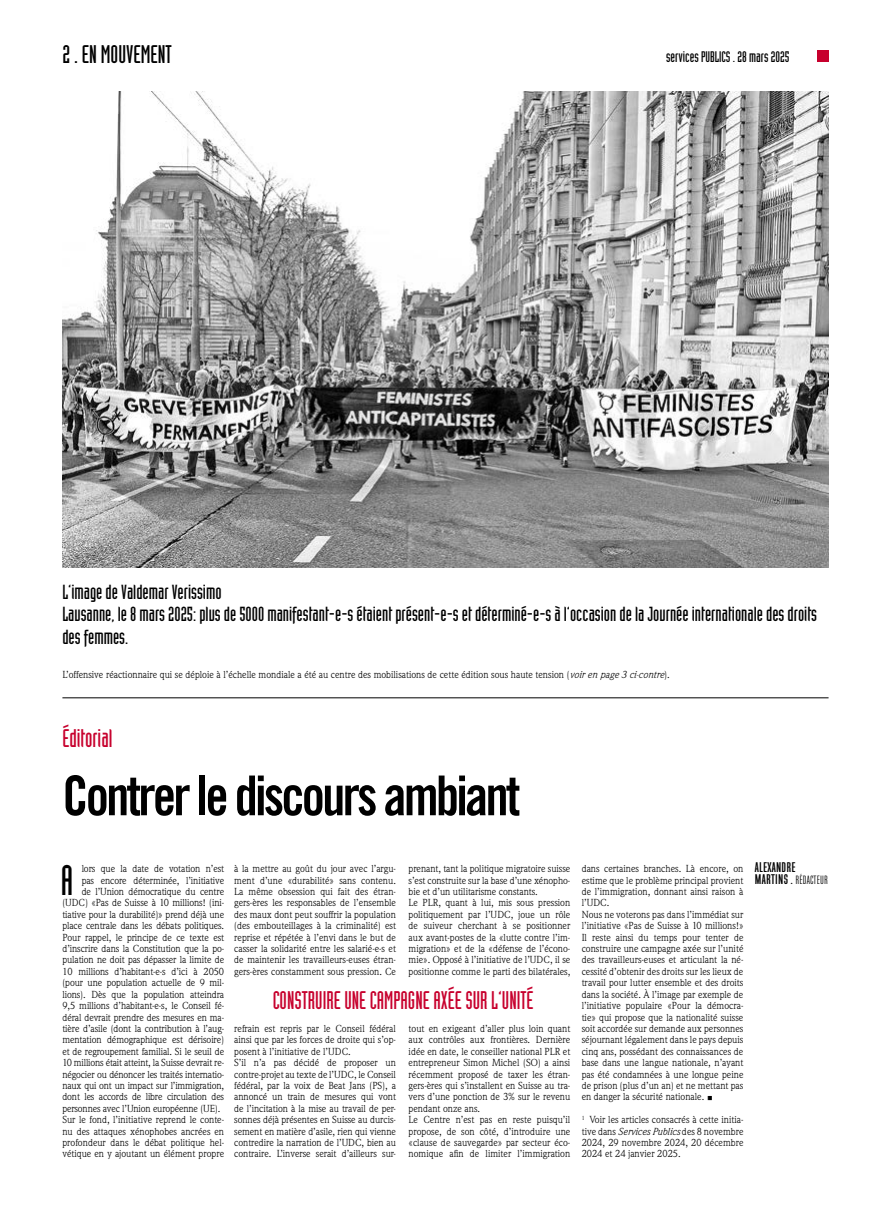
<style>
.page{position:relative;width:891px;height:1205px;background:#fff}
.page>*{position:absolute;margin:0;border:0;box-sizing:border-box;transform-origin:0 0}
.t1{font:55px "Trade Gothic LT Std Bd Cn 20";letter-spacing:-.055em;color:#000;scale:.95 1}
.t2{font:41.9px "Industria LT Std Solid";color:#000}
.t3{font:25px "Industria LT Std Solid";color:#c7002d}
.t4{font:25px "Industria LT Std Solid";color:#000;scale:1.05 1}
.t5{font:20px/22.8px "Industria LT Std Solid";color:#000;scale:1.05 1}
.t6{font:15px "Industria LT Std Solid";color:#000;scale:1.05 1}
.t7{font:500 14px "Directors Gothic 201";letter-spacing:.02em;color:#000}
.t8{font:12px "Directors Gothic 201";letter-spacing:.02em;color:#000}
.t9{font:10px/11.4px "Weidemann Std";color:#000}
.s1{font-style:italic}
.s2{font-weight:500;font-size:14px}
</style>
<div class="page">
<div style="left:816px;top:51px;width:12px;height:11px;background:#c7002d"></div>
<hr style="left:62px;top:697px;width:766px;height:1px;background:#000">
<img style="left:62px;top:91px;width:766px;height:476px">
<h3 class="t4" style="left:62px;top:40px;width:106px">2 . EN MOUVEMENT</h3>
<h3 class="t6" style="left:665px;top:49px;width:119px">services PUBLICS . 28 mars 2025</h3>
<h3 class="t5" style="left:62px;top:581px;width:719px">L’image de Valdemar Verissimo<br>Lausanne, le 8 mars 2025: plus de 5000 manifestant-e-s étaient présent-e-s et déterminé-e-s à l’occasion de la Journée internationale des droits des femmes.</h3>
<p class="t9" style="left:62px;top:669px;width:608px">L’offensive réactionnaire qui se déploie à l’échelle mondiale a été au centre des mobilisations de cette édition sous haute tension (<span class="s1">voir en page 3 ci-contre</span>).</p>
<h3 class="t3" style="left:62px;top:724px;width:51px">Éditorial</h3>
<h1 class="t1" style="left:62px;top:762px;width:483px">Contrer le discours ambiant</h1>
<h2 class="t2" style="left:61px;top:857px;width:14px">A</h2>
<p class="t9" style="left:82px;top:863px;width:144px">lors que la date de votation n’est</p>
<p class="t9" style="left:82px;top:874px;width:144px">pas encore déterminée, l’initiative</p>
<p class="t9" style="left:82px;top:886px;width:144px">de l’Union démocratique du centre</p>
<p class="t9" style="left:62px;top:897px;width:163px">(UDC) «Pas de Suisse à 10 millions! (ini-</p>
<p class="t9" style="left:62px;top:908px;width:163px">tiative pour la durabilité)» prend déjà une</p>
<p class="t9" style="left:62px;top:920px;width:163px">place centrale dans les débats politiques.</p>
<p class="t9" style="left:62px;top:931px;width:163px">Pour rappel, le principe de ce texte est</p>
<p class="t9" style="left:62px;top:943px;width:163px">d’inscrire dans la Constitution que la po-</p>
<p class="t9" style="left:62px;top:954px;width:163px">pulation ne doit pas dépasser la limite de</p>
<p class="t9" style="left:62px;top:965px;width:163px">10 millions d’habitant-e-s d’ici à 2050</p>
<p class="t9" style="left:62px;top:977px;width:163px">(pour une population actuelle de 9 mil-</p>
<p class="t9" style="left:62px;top:988px;width:163px">lions). Dès que la population atteindra</p>
<p class="t9" style="left:62px;top:1000px;width:163px">9,5 millions d’habitant-e-s, le Conseil fé-</p>
<p class="t9" style="left:62px;top:1011px;width:163px">déral devrait prendre des mesures en ma-</p>
<p class="t9" style="left:62px;top:1022px;width:163px">tière d’asile (dont la contribution à l’aug-</p>
<p class="t9" style="left:62px;top:1034px;width:163px">mentation démographique est dérisoire)</p>
<p class="t9" style="left:62px;top:1045px;width:163px">et de regroupement familial. Si le seuil de</p>
<p class="t9" style="left:62px;top:1057px;width:163px">10 millions était atteint, la Suisse devrait re-</p>
<p class="t9" style="left:62px;top:1068px;width:163px">négocier ou dénoncer les traités internatio-</p>
<p class="t9" style="left:62px;top:1079px;width:163px">naux qui ont un impact sur l’immigration,</p>
<p class="t9" style="left:62px;top:1091px;width:163px">dont les accords de libre circulation des</p>
<p class="t9" style="left:62px;top:1102px;width:159px">personnes avec l’Union européenne (UE).</p>
<p class="t9" style="left:62px;top:1114px;width:163px">Sur le fond, l’initiative reprend le conte-</p>
<p class="t9" style="left:62px;top:1125px;width:163px">nu des attaques xénophobes ancrées en</p>
<p class="t9" style="left:62px;top:1136px;width:163px">profondeur dans le débat politique hel-</p>
<p class="t9" style="left:62px;top:1148px;width:163px">vétique en y ajoutant un élément propre</p>
<p class="t9" style="left:234px;top:863px;width:163px;text-align:justify">à la mettre au goût du jour avec l’argu&shy;ment d’une «durabilité» sans contenu.<br>La même obsession qui fait des étran&shy;gers-ères les responsables de l’ensemble des maux dont peut souffrir la population (des embouteillages à la criminalité) est reprise et répétée à l’envi dans le but de casser la solidarité entre les salarié-e-s et de maintenir les travailleurs-euses étran&shy;gers-ères constamment sous pression. Ce</p>
<p class="t9" style="left:408px;top:863px;width:163px">prenant, tant la politique migratoire suisse s’est construite sur la base d’une xénopho&shy;bie et d’un utilitarisme constants.<br>Le PLR, quant à lui, mis sous pression politiquement par l’UDC, joue un rôle de suiveur cherchant à se positionner aux avant-postes de la «lutte contre l’im&shy;migration» et de la «défense de l’écono&shy;mie». Opposé à l’initiative de l’UDC, il se positionne comme le parti des bilatérales,</p>
<h3 class="t3" style="left:272px;top:986px;width:262px">CONSTRUIRE UNE CAMPAGNE AXÉE SUR L’UNITÉ</h3>
<p class="t9" style="left:234px;top:1022px;width:163px">refrain est repris par le Conseil fédéral ainsi que par les forces de droite qui s’op&shy;posent à l’initiative de l’UDC.<br>S’il n’a pas décidé de proposer un contre-projet au texte de l’UDC, le Conseil fédéral, par la voix de Beat Jans (PS), a annoncé un train de mesures qui vont de l’incitation à la mise au travail de per&shy;sonnes déjà présentes en Suisse au durcis&shy;sement en matière d’asile, rien qui vienne contredire la narration de l’UDC, bien au contraire. L’inverse serait d’ailleurs sur-</p>
<p class="t9" style="left:408px;top:1022px;width:163px">tout en exigeant d’aller plus loin quant aux contrôles aux frontières. Dernière idée en date, le conseiller national PLR et entrepreneur Simon Michel (SO) a ainsi récemment proposé de taxer les étran&shy;gers-ères qui s’installent en Suisse au tra&shy;vers d’une ponction de 3% sur le revenu pendant onze ans.<br>Le Centre n’est pas en reste puisqu’il propose, de son côté, d’introduire une «clause de sauvegarde» par secteur éco&shy;nomique afin de limiter l’immigration</p>
<p class="t9" style="left:581px;top:863px;width:163px">dans certaines branches. Là encore, on estime que le problème principal provient de l’immigration, donnant ainsi raison à l’UDC.<br>Nous ne voterons pas dans l’immédiat sur l’initiative «Pas de Suisse à 10 millions!» Il reste ainsi du temps pour tenter de construire une campagne axée sur l’unité des travailleurs-euses et articulant la né&shy;cessité d’obtenir des droits sur les lieux de travail pour lutter ensemble et des droits dans la société. À l’image par exemple de l’initiative populaire «Pour la démocra&shy;tie» qui propose que la nationalité suisse soit accordée sur demande aux personnes séjournant légalement dans le pays depuis cinq ans, possédant des connaissances de base dans une langue nationale, n’ayant pas été condamnées à une longue peine de prison (plus d’un an) et ne mettant pas en danger la sécurité nationale. ◼</p>
<p class="t9" style="left:581px;top:1114px;width:163px;text-align:justify"><sup>1</sup> Voir les articles consacrés à cette initia&shy;tive dans <span class="s1">Services Publics</span> des 8 novembre 2024, 29 novembre 2024, 20 décembre 2024 et 24 janvier 2025.</p>
<h3 class="t7" style="left:754px;top:860px;width:42px">ALEXANDRE</h3>
<p class="t8" style="left:754px;top:873px;width:75px"><span class="s2">MARTINS .</span> RÉDACTEUR</p>
</div>
